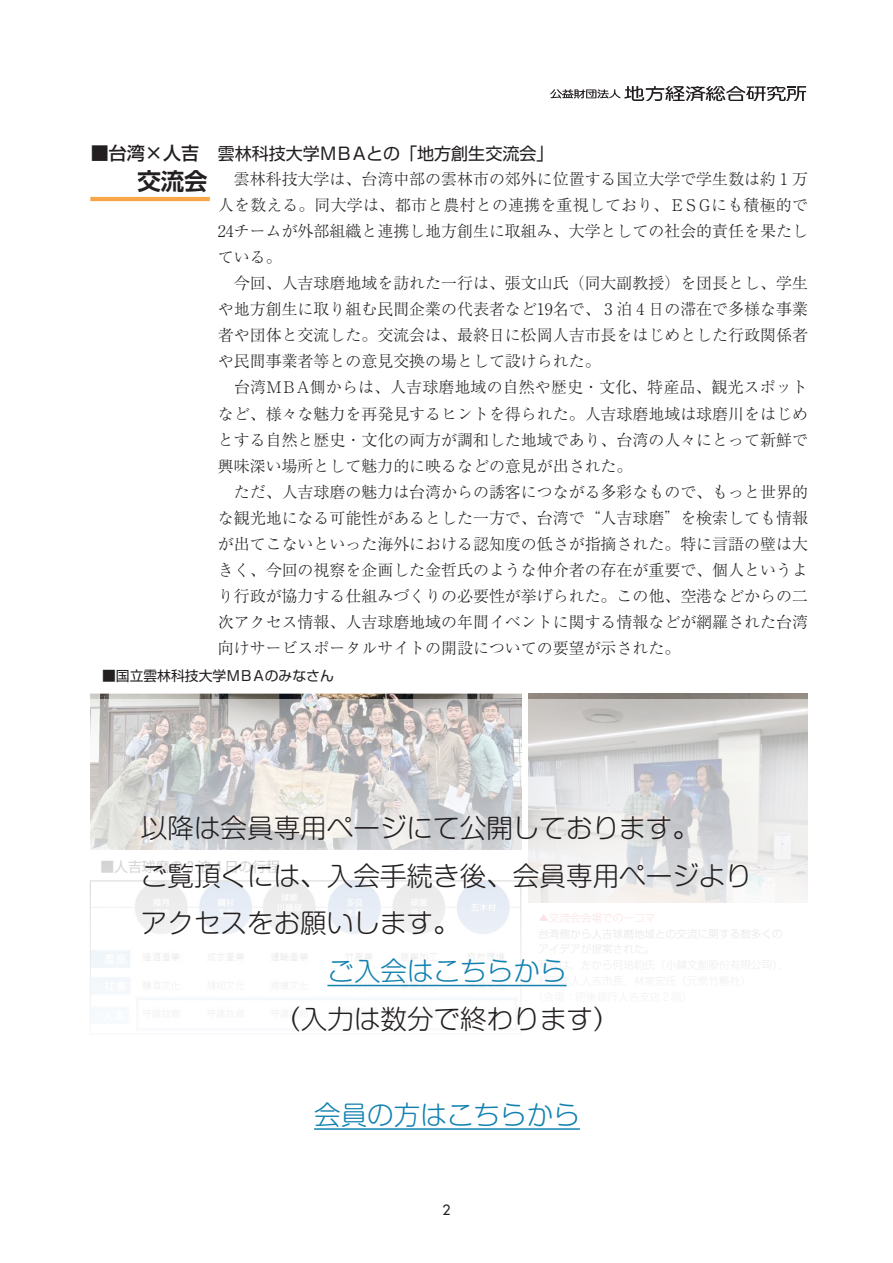
<style>
.page{position:relative;width:893px;height:1263px;background:#fff}
.page>*{position:absolute;margin:0;border:0;box-sizing:border-box;transform-origin:0 0}
.t1{font:300 26.55px/47.8px "Shin M Go Pro";color:#231f20}
.t2{font:300 26.55px "Shin M Go Pro";color:#1181b0}
.t3{font:700 23.4px "Shin Go Pro De";color:#231f20}
.t4{font:500 18px "Shin Go Pro";color:#231f20}
.t5{font:16.95px "Shin Go Pro";color:#231f20}
.t6{font:300 15.9px/26.1px "Ryumin Pro";color:#231f20}
.t7{font:13.8px "Shin Go Pro";color:#231f20}
.t8{font:500 13.8px "Futura Std";color:#231f20}
</style>
<div class="page">
<svg style="left:550px;top:86px;width:256px;height:15px"></svg>
<img style="left:90px;top:693px;width:431px;height:6px">
<hr style="left:90px;top:197px;width:120px;height:4px;background:#f9a64a">
<svg style="left:90px;top:699px;width:718px;height:317px"></svg>
<hr style="left:327px;top:985px;width:240px;height:1px;background:#1181b0">
<hr style="left:314px;top:1128px;width:266px;height:2px;background:#1181b0">
<p class="t4" style="left:91px;top:139px;width:110px">■台湾×人吉</p>
<h2 class="t3" style="left:91px;top:162px;width:118px">　　交流会</h2>
<p class="t5" style="left:218px;top:139px;width:337px">雲林科技大学ＭＢＡとの「地方創生交流会」</p>
<p class="t6" style="left:218px;top:164px;width:591px">　雲林科技大学は、台湾中部の雲林市の郊外に位置する国立大学で学生数は約₁万人を数える。同大学は、都市と農村との連携を重視しており、ＥＳＧにも積極的で24チームが外部組織と連携し地方創生に取組み、大学としての社会的責任を果たしている。<br>　今回、人吉球磨地域を訪れた一行は、張文山氏（同大副教授）を団長とし、学生や地方創生に取り組む民間企業の代表者など19名で、₃泊₄日の滞在で多様な事業者や団体と交流した。交流会は、最終日に松岡人吉市長をはじめとした行政関係者や民間事業者等との意見交換の場として設けられた。<br>　台湾ＭＢＡ側からは、人吉球磨地域の自然や歴史・文化、特産品、観光スポットなど、様々な魅力を再発見するヒントを得られた。人吉球磨地域は球磨川をはじめとする自然と歴史・文化の両方が調和した地域であり、台湾の人々にとって新鮮で興味深い場所として魅力的に映るなどの意見が出された。<br>　ただ、人吉球磨の魅力は台湾からの誘客につながる多彩なもので、もっと世界的な観光地になる可能性があるとした一方で、台湾で“人吉球磨”を検索しても情報が出てこないといった海外における認知度の低さが指摘された。特に言語の壁は大きく、今回の視察を企画した金哲氏のような仲介者の存在が重要で、個人というより行政が協力する仕組みづくりの必要性が挙げられた。この他、空港などからの二次アクセス情報、人吉球磨地域の年間イベントに関する情報などが網羅された台湾向けサービスポータルサイトの開設についての要望が示された。</p>
<p class="t7" style="left:102px;top:664px;width:233px">■国⽴雲林科技⼤学ＭＢＡのみなさん</p>
<h1 class="t1" style="left:141px;top:801px;width:613px">以降は会員専用ページにて公開しております。<br>ご覧頂くには、入会手続き後、会員専用ページよりアクセスをお願いします。</h1>
<h1 class="t2" style="left:327px;top:950px;width:241px">ご入会はこちらから</h1>
<h1 class="t1" style="left:274px;top:992px;width:347px">（入力は数分で終わります）</h1>
<p class="t7" style="left:100px;top:855px;width:181px">■⼈吉球磨の₃泊₄⽇の⾏程</p>
<h1 class="t2" style="left:314px;top:1093px;width:267px">会員の方はこちらから</h1>
<p class="t8" style="left:442px;top:1201px;width:9px">2</p>
</div>
